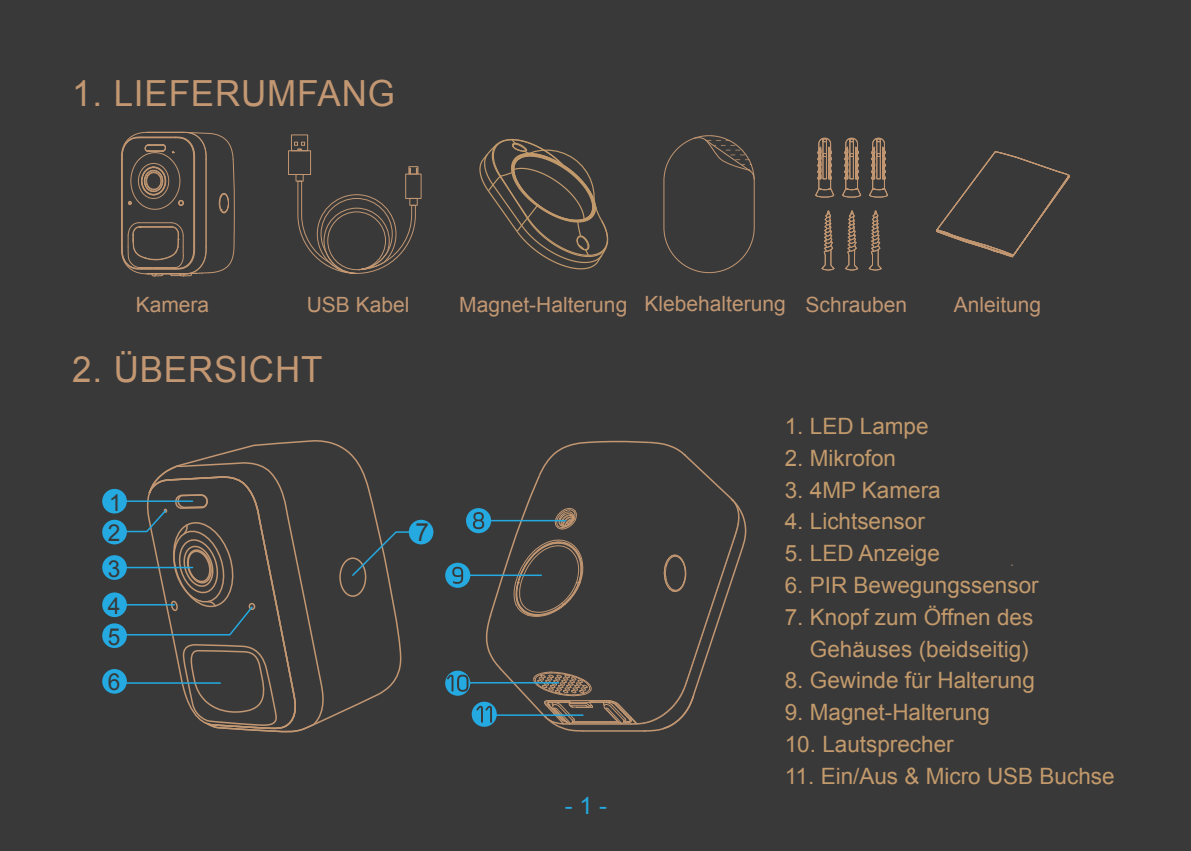
<style>
.page{position:relative;width:1191px;height:851px;background:#fff}
.page>*{position:absolute;margin:0;border:0;box-sizing:border-box;transform-origin:0 0}
.t1{font:36px "Arial";letter-spacing:.025em;color:#c29772}
.t2{font:25.2px "Arial";color:#39393a}
.t3{font:23.7px "Arial";color:#24aae1}
.t4{font:23.4px/30.3px "Arial";color:#39393a}
.t5{font:22.5px/31.8px "Arial";color:#c39a6b;text-align:right}
.t6{font:21px "Arial";color:#c29772}
</style>
<div class="page">
<div style="left:0;top:0;width:1191px;height:850px;background:#39393a"></div>
<svg style="left:445px;top:562px;width:25px;height:25px"></svg>
<svg style="left:445px;top:670px;width:25px;height:25px"></svg>
<svg style="left:447px;top:440px;width:300px;height:292px;background:#3f4040"></svg>
<div style="left:114px;top:440px;width:288px;height:293px;background:#39393a"></div>
<svg style="left:115px;top:458px;width:212px;height:275px;background:#403e3d"></svg>
<div style="left:339px;top:557px;width:27px;height:39px;border:2px solid #c29772;border-radius:50%"></div>
<svg style="left:117px;top:474px;width:182px;height:255px;background:#434140"></svg>
<svg style="left:351px;top:530px;width:60px;height:47px;background:#3d4142"></svg>
<div style="left:102px;top:489px;width:25px;height:24px;background:#24aae1;border-radius:50%"></div>
<div style="left:102px;top:519px;width:25px;height:25px;background:#24aae1;border-radius:50%"></div>
<div style="left:102px;top:555px;width:25px;height:24px;background:#24aae1;border-radius:50%"></div>
<div style="left:102px;top:592px;width:25px;height:25px;background:#24aae1;border-radius:50%"></div>
<div style="left:102px;top:623px;width:25px;height:25px;background:#24aae1;border-radius:50%"></div>
<div style="left:102px;top:669px;width:25px;height:24px;background:#24aae1;border-radius:50%"></div>
<div style="left:409px;top:519px;width:24px;height:25px;background:#24aae1;border-radius:50%"></div>
<svg style="left:121px;top:131px;width:114px;height:146px;background:#4d4642"></svg>
<svg style="left:820px;top:210px;width:15px;height:61px"></svg>
<svg style="left:844px;top:210px;width:15px;height:61px"></svg>
<svg style="left:868px;top:210px;width:14px;height:61px"></svg>
<svg style="left:815px;top:137px;width:19px;height:61px"></svg>
<svg style="left:841px;top:137px;width:20px;height:61px"></svg>
<svg style="left:868px;top:137px;width:20px;height:61px"></svg>
<div style="left:288px;top:150px;width:23px;height:25px;border:1px solid #c29772"></div>
<div style="left:291px;top:134px;width:17px;height:17px;border:1px solid #c29772"></div>
<svg style="left:294px;top:142px;width:11px;height:8px"></svg>
<div style="left:295px;top:174px;width:9px;height:7px;border:1px solid #c29772"></div>
<div style="left:405px;top:174px;width:16px;height:25px;border:1px solid #c29772"></div>
<div style="left:409px;top:198px;width:9px;height:8px;border:1px solid #c29772"></div>
<div style="left:408px;top:166px;width:10px;height:8px;border:1px solid #c29772"></div>
<svg style="left:409px;top:168px;width:9px;height:6px"></svg>
<svg style="left:297px;top:180px;width:119px;height:94px;background:#47423f"></svg>
<div style="left:663px;top:135px;width:91px;height:138px;border:1px solid #c29772;border-radius:45px"></div>
<svg style="left:693px;top:136px;width:62px;height:44px;background:#44413e"></svg>
<div style="left:935px;top:150px;width:135px;height:108px;background:#39393a"></div>
<svg style="left:479px;top:138px;width:130px;height:132px;background:#4a4540"></svg>
<h1 class="t1" style="left:72px;top:70px;width:324px">1. LIEFERUMFANG</h1>
<p class="t6" style="left:136px;top:291px;width:75px">Kamera</p>
<p class="t6" style="left:307px;top:291px;width:104px">USB Kabel</p>
<p class="t6" style="left:459px;top:291px;width:449px">Magnet-Halterung Klebehalterung Schrauben</p>
<p class="t6" style="left:953px;top:291px;width:89px">Anleitung</p>
<h1 class="t1" style="left:72px;top:345px;width:252px">2. ÜBERSICHT</h1>
<p class="t4" style="left:108px;top:487px;width:15px">1<br>2</p>
<p class="t4" style="left:108px;top:550px;width:14px;line-height:37.2px">3<br>4</p>
<p class="t4" style="left:108px;top:614px;width:14px;line-height:45.6px">5<br>6</p>
<p class="t2" style="left:415px;top:516px;width:15px">7</p>
<p class="t3" style="left:565px;top:790px;width:44px">- 1 -</p>
<p class="t5" style="left:785px;top:410px;width:145px">1. LED Lampe</p>
<p class="t5" style="left:785px;top:442px;width:113px">2. Mikrofon</p>
<p class="t5" style="left:785px;top:474px;width:157px">3. 4MP Kamera</p>
<p class="t5" style="left:785px;top:505px;width:142px">4. Lichtsensor</p>
<p class="t5" style="left:785px;top:537px;width:157px">5. LED Anzeige</p>
<p class="t5" style="left:785px;top:569px;width:255px">6. PIR Bewegungssensor</p>
<p class="t5" style="left:785px;top:601px;width:250px">7. Knopf zum Öffnen des<br>Gehäuses (beidseitig)</p>
<p class="t5" style="left:785px;top:664px;width:252px">8. Gewinde für Halterung</p>
<p class="t5" style="left:785px;top:696px;width:207px">9. Magnet-Halterung</p>
<p class="t5" style="left:785px;top:728px;width:170px">10. Lautsprecher</p>
<p class="t5" style="left:785px;top:760px;width:331px">11. Ein/Aus &amp; Micro USB Buchse</p>
</div>
